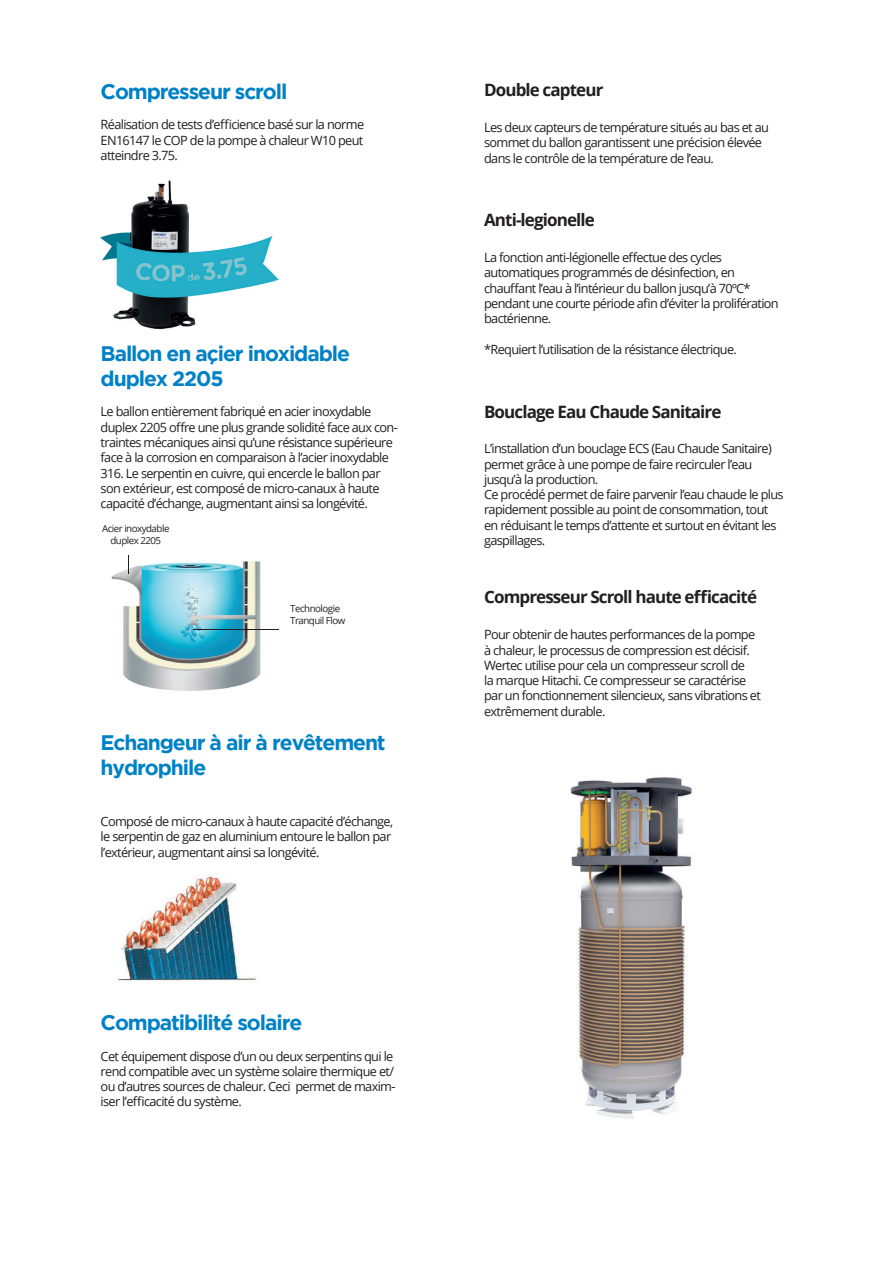
<style>
.page{position:relative;width:893px;height:1263px;background:#fff}
.page>*{position:absolute;margin:0;border:0;box-sizing:border-box;transform-origin:0 0}
.t1{font:700 21px/25.2px "Gotham";letter-spacing:-.05em;color:#0081c6}
.t2{font:700 16.95px "Open Sans";letter-spacing:-.05em;color:#231f20}
.t3{font:12.75px/15.3px "Open Sans";letter-spacing:-.05em;color:#231f20}
.t4{font:9.75px/11.7px "Open Sans";letter-spacing:-.05em;color:#231f20}
</style>
<div class="page">
<img style="left:101px;top:180px;width:177px;height:150px">
<img style="left:111px;top:561px;width:161px;height:130px">
<hr style="left:194px;top:630px;width:85px;height:1px;background:#231f20">
<svg style="left:128px;top:555px;width:1px;height:19px"></svg>
<img style="left:118px;top:876px;width:138px;height:105px">
<img style="left:570px;top:777px;width:122px;height:342px">
<h1 class="t1" style="left:101px;top:78px;width:188px">Compresseur scroll</h1>
<p class="t3" style="left:101px;top:117px;width:265px;text-align:justify">Réalisation de tests d’efficience basé sur la norme EN16147 le COP de la pompe à chaleur W10 peut atteindre 3.75.</p>
<h1 class="t1" style="left:101px;top:340px;width:251px">Ballon en açier inoxidable duplex 2205</h1>
<p class="t3" style="left:101px;top:404px;width:299px">Le ballon entièrement fabriqué en acier inoxydable duplex 2205 offre une plus grande solidité face aux con&shy;traintes mécaniques ainsi qu’une résistance supérieure face à la corrosion en comparaison à l’acier inoxydable 316. Le serpentin en cuivre, qui encercle le ballon par son extérieur, est composé de micro-canaux à haute capacité d’échange, augmentant ainsi sa longévité.</p>
<p class="t4" style="left:102px;top:522px;width:69px;text-align:center">Acier inoxydable duplex 2205</p>
<p class="t4" style="left:290px;top:602px;width:57px">Technologie<br>Tranquil Flow</p>
<h1 class="t1" style="left:101px;top:729px;width:287px">Echangeur à air à revêtement hydrophile</h1>
<p class="t3" style="left:101px;top:813px;width:294px">Composé de micro-canaux à haute capacité d’échange, le serpentin de gaz en aluminium entoure le ballon par l’extérieur, augmentant ainsi sa longévité.</p>
<h1 class="t1" style="left:101px;top:1009px;width:203px">Compatibilité solaire</h1>
<p class="t3" style="left:101px;top:1048px;width:296px">Cet équipement dispose d’un ou deux serpentins qui le rend compatible avec un système solaire thermique et/ ou d’autres sources de chaleur. Ceci permet de maxim&shy;iser l’efficacité du système.</p>
<h2 class="t2" style="left:484px;top:78px;width:121px">Double capteur</h2>
<p class="t3" style="left:484px;top:120px;width:286px">Les deux capteurs de température situés au bas et au sommet du ballon garantissent une précision élevée dans le contrôle de la température de l’eau.</p>
<h2 class="t2" style="left:484px;top:208px;width:112px">Anti-legionelle</h2>
<p class="t3" style="left:484px;top:249px;width:296px">La fonction anti-légionelle effectue des cycles automatiques programmés de désinfection, en chauffant l’eau à l’intérieur du ballon jusqu’à 70ºC* pendant une courte période afin d’éviter la prolifération bactérienne.</p>
<p class="t3" style="left:484px;top:341px;width:254px">*Requiert l’utilisation de la résistance électrique.</p>
<h2 class="t2" style="left:484px;top:399px;width:239px">Bouclage Eau Chaude Sanitaire</h2>
<p class="t3" style="left:484px;top:441px;width:301px">L’installation d’un bouclage ECS (Eau Chaude Sanitaire) permet grâce à une pompe de faire recirculer l’eau jusqu’à la production.<br>Ce procédé permet de faire parvenir l’eau chaude le plus rapidement possible au point de consommation, tout en réduisant le temps d’attente et surtout en évitant les gaspillages.</p>
<h2 class="t2" style="left:484px;top:585px;width:275px">Compresseur Scroll haute efficacité</h2>
<p class="t3" style="left:484px;top:627px;width:278px">Pour obtenir de hautes performances de la pompe à chaleur, le processus de compression est décisif.<br>Wertec utilise pour cela un compresseur scroll de<br>la marque Hitachi. Ce compresseur se caractérise par un fonctionnement silencieux, sans vibrations et extrêmement durable.</p>
</div>
